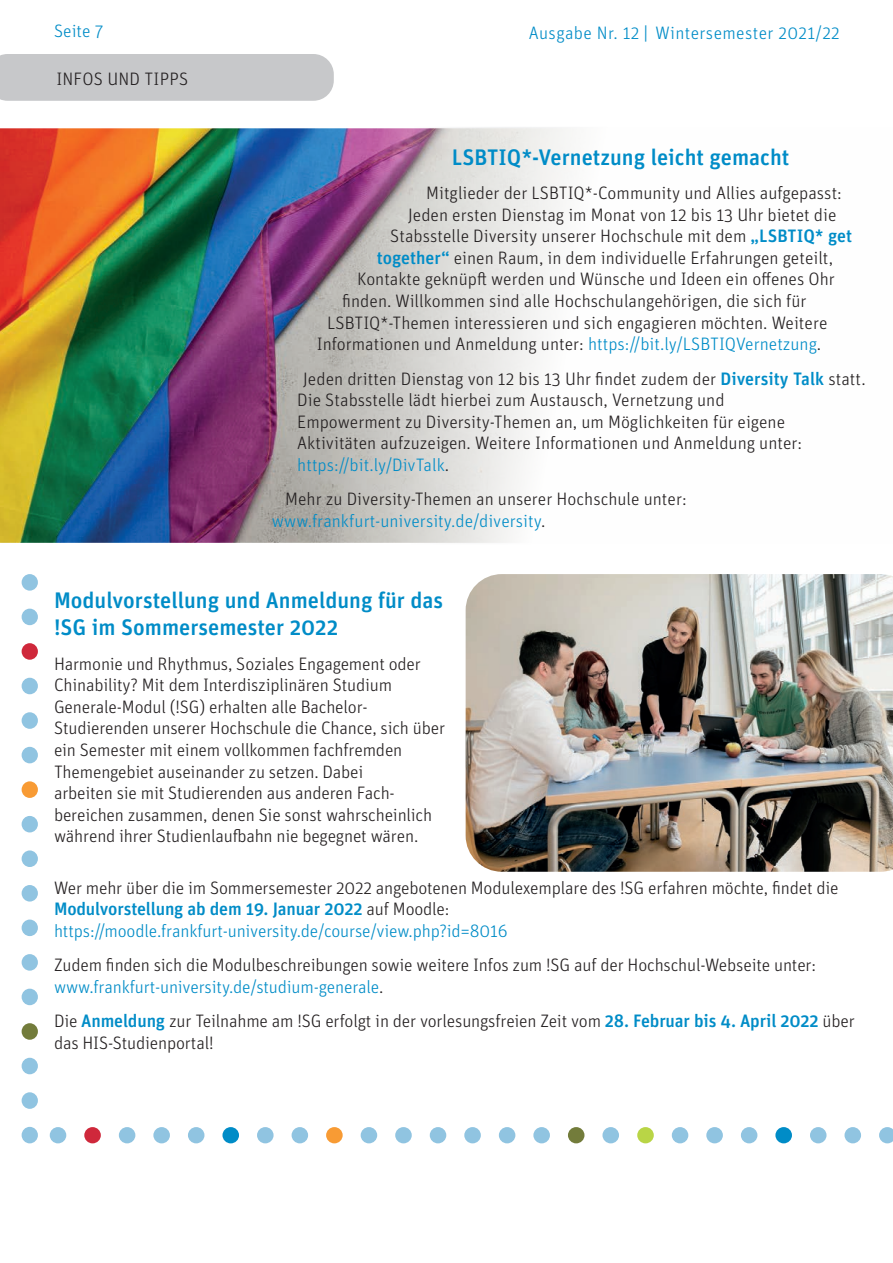
<style>
.page{position:relative;width:893px;height:1263px;background:#fff}
.page>*{position:absolute;margin:0;border:0;box-sizing:border-box;transform-origin:0 0}
.t1{font:500 22.5px/27px "Unit Pro";color:#008cc7}
.t2{font:300 18px/21.6px "Unit Pro";letter-spacing:-.01em;color:#231f20}
.t3{font:300 18px "Unit Pro";letter-spacing:.02em;color:#008cc7}
.t4{font:300 18px "Unit Pro";letter-spacing:.01em;color:#231f20}
.s1{font-style:italic}
.s2{font-weight:500;color:#008cc7}
.s3{color:#008cc7}
</style>
<div class="page">
<img style="left:0;top:127px;width:570px;height:416px">
<img style="left:466px;top:574px;width:427px;height:298px">
<div style="left:22px;top:1127px;width:16px;height:16px;background:#90c4e1;border-radius:50%"></div>
<div style="left:22px;top:1092px;width:16px;height:17px;background:#90c4e1;border-radius:50%"></div>
<div style="left:22px;top:1058px;width:16px;height:16px;background:#90c4e1;border-radius:50%"></div>
<div style="left:22px;top:1023px;width:16px;height:17px;background:#737c3b;border-radius:50%"></div>
<div style="left:22px;top:989px;width:16px;height:16px;background:#90c4e1;border-radius:50%"></div>
<div style="left:22px;top:954px;width:16px;height:17px;background:#90c4e1;border-radius:50%"></div>
<div style="left:22px;top:919px;width:16px;height:17px;background:#90c4e1;border-radius:50%"></div>
<div style="left:22px;top:885px;width:16px;height:16px;background:#90c4e1;border-radius:50%"></div>
<div style="left:22px;top:850px;width:16px;height:17px;background:#90c4e1;border-radius:50%"></div>
<div style="left:22px;top:816px;width:16px;height:16px;background:#90c4e1;border-radius:50%"></div>
<div style="left:22px;top:781px;width:16px;height:17px;background:#f89b34;border-radius:50%"></div>
<div style="left:22px;top:747px;width:16px;height:16px;background:#90c4e1;border-radius:50%"></div>
<div style="left:22px;top:712px;width:16px;height:17px;background:#90c4e1;border-radius:50%"></div>
<div style="left:22px;top:678px;width:16px;height:16px;background:#90c4e1;border-radius:50%"></div>
<div style="left:22px;top:643px;width:16px;height:17px;background:#cf283b;border-radius:50%"></div>
<div style="left:22px;top:609px;width:16px;height:16px;background:#90c4e1;border-radius:50%"></div>
<div style="left:22px;top:574px;width:16px;height:17px;background:#90c4e1;border-radius:50%"></div>
<div style="left:602px;top:1127px;width:17px;height:16px;background:#90c4e1;border-radius:50%"></div>
<div style="left:568px;top:1127px;width:16px;height:16px;background:#737c3b;border-radius:50%"></div>
<div style="left:533px;top:1127px;width:17px;height:16px;background:#90c4e1;border-radius:50%"></div>
<div style="left:499px;top:1127px;width:16px;height:16px;background:#90c4e1;border-radius:50%"></div>
<div style="left:464px;top:1127px;width:17px;height:16px;background:#90c4e1;border-radius:50%"></div>
<div style="left:430px;top:1127px;width:16px;height:16px;background:#90c4e1;border-radius:50%"></div>
<div style="left:395px;top:1127px;width:17px;height:16px;background:#90c4e1;border-radius:50%"></div>
<div style="left:361px;top:1127px;width:16px;height:16px;background:#90c4e1;border-radius:50%"></div>
<div style="left:326px;top:1127px;width:17px;height:16px;background:#f89b34;border-radius:50%"></div>
<div style="left:292px;top:1127px;width:16px;height:16px;background:#90c4e1;border-radius:50%"></div>
<div style="left:257px;top:1127px;width:17px;height:16px;background:#90c4e1;border-radius:50%"></div>
<div style="left:222px;top:1127px;width:17px;height:16px;background:#008cc7;border-radius:50%"></div>
<div style="left:188px;top:1127px;width:16px;height:16px;background:#90c4e1;border-radius:50%"></div>
<div style="left:153px;top:1127px;width:17px;height:16px;background:#90c4e1;border-radius:50%"></div>
<div style="left:119px;top:1127px;width:16px;height:16px;background:#90c4e1;border-radius:50%"></div>
<div style="left:84px;top:1127px;width:17px;height:16px;background:#cf283b;border-radius:50%"></div>
<div style="left:50px;top:1127px;width:16px;height:16px;background:#90c4e1;border-radius:50%"></div>
<svg style="left:879px;top:1127px;width:14px;height:16px"></svg>
<div style="left:844px;top:1127px;width:17px;height:16px;background:#90c4e1;border-radius:50%"></div>
<div style="left:810px;top:1127px;width:16px;height:16px;background:#90c4e1;border-radius:50%"></div>
<div style="left:775px;top:1127px;width:17px;height:16px;background:#008cc7;border-radius:50%"></div>
<div style="left:741px;top:1127px;width:16px;height:16px;background:#90c4e1;border-radius:50%"></div>
<div style="left:706px;top:1127px;width:17px;height:16px;background:#90c4e1;border-radius:50%"></div>
<div style="left:672px;top:1127px;width:16px;height:16px;background:#90c4e1;border-radius:50%"></div>
<div style="left:637px;top:1127px;width:17px;height:16px;background:#b9d546;border-radius:50%"></div>
<div style="left:0;top:54px;width:334px;height:47px;background:#c7c8ca"></div>
<p class="t3" style="left:54px;top:19px;width:51px">Seite 7</p>
<p class="t3" style="left:529px;top:21px;width:312px">Ausgabe Nr. 12 <span class="s1">/</span>Wintersemester 2021/22</p>
<p class="t4" style="left:56px;top:67px;width:133px">INFOS UND TIPPS</p>
<p class="t1" style="left:452px;top:142px;width:339px">LSBTIQ*-Vernetzung leicht gemacht</p>
<p class="t2" style="left:426px;top:181px;width:417px">Mitglieder der LSBTIQ*-Community und Allies aufgepasst:</p>
<p class="t2" style="left:408px;top:203px;width:430px">Jeden ersten Dienstag im Monat von 12 bis 13 Uhr bietet die</p>
<p class="t2" style="left:390px;top:225px;width:463px">Stabsstelle Diversity unserer Hochschule mit dem <span class="s2">„LSBTIQ* get</span></p>
<p class="t2" style="left:377px;top:246px;width:458px"><span class="s2">together“</span> einen Raum, in dem individuelle Erfahrungen geteilt,</p>
<p class="t2" style="left:357px;top:268px;width:479px">Kontakte geknüpft werden und Wünsche und Ideen ein offenes Ohr</p>
<p class="t2" style="left:342px;top:289px;width:466px">finden. Willkommen sind alle Hochschulangehörigen, die sich für</p>
<p class="t2" style="left:327px;top:311px;width:502px">LSBTIQ*-Themen interessieren und sich engagieren möchten. Weitere</p>
<p class="t2" style="left:317px;top:333px;width:506px">Informationen und Anmeldung unter: <span class="s3">https://bit.ly/LSBTIQVernetzung</span>.</p>
<p class="t2" style="left:297px;top:367px;width:570px;text-indent:6px">Jeden dritten Dienstag von 12 bis 13 Uhr findet zudem der <span class="s2">Diversity Talk</span> statt.<br>Die Stabsstelle lädt hierbei zum Austausch, Vernetzung und<br>Empowerment zu Diversity-Themen an, um Möglichkeiten für eigene Aktivitäten aufzuzeigen. Weitere Informationen und Anmeldung unter: <span class="s3">https://bit.ly/DivTalk</span>.</p>
<p class="t2" style="left:272px;top:488px;width:416px;text-indent:14px">Mehr zu Diversity-Themen an unserer Hochschule unter: <span class="s3">www.frankfurt-university.de/diversity</span>.</p>
<p class="t1" style="left:54px;top:586px;width:391px">Modulvorstellung und Anmeldung für das !SG im Sommersemester 2022</p>
<p class="t2" style="left:54px;top:652px;width:393px">Harmonie und Rhythmus, Soziales Engagement oder Chinability? Mit dem Interdisziplinären Studium Generale-Modul (!SG) erhalten alle Bachelor-Studierenden unserer Hochschule die Chance, sich über ein Semester mit einem vollkommen fachfremden Themengebiet auseinander zu setzen. Dabei<br>arbeiten sie mit Studierenden aus anderen Fach&shy;bereichen zusammen, denen Sie sonst wahrscheinlich während ihrer Studienlaufbahn nie begegnet wären.</p>
<p class="t2" style="left:54px;top:876px;width:786px">Wer mehr über die im Sommersemester 2022 angebotenen Modulexemplare des !SG erfahren möchte, findet die<br><span class="s2">Modulvorstellung ab dem 19. Januar 2022</span> auf Moodle: <span class="s3">https://moodle.frankfurt-university.de/course/view.php?id=8016</span></p>
<p class="t2" style="left:54px;top:954px;width:764px">Zudem finden sich die Modulbeschreibungen sowie weitere Infos zum !SG auf der Hochschul-Webseite unter: <span class="s3">www.frankfurt-university.de/studium-generale</span>.</p>
<p class="t2" style="left:54px;top:1010px;width:802px">Die <span class="s2">Anmeldung</span> zur Teilnahme am !SG erfolgt in der vorlesungsfreien Zeit vom <span class="s2">28. Februar bis 4. April 2022</span> über das HIS-Studienportal!</p>
</div>
